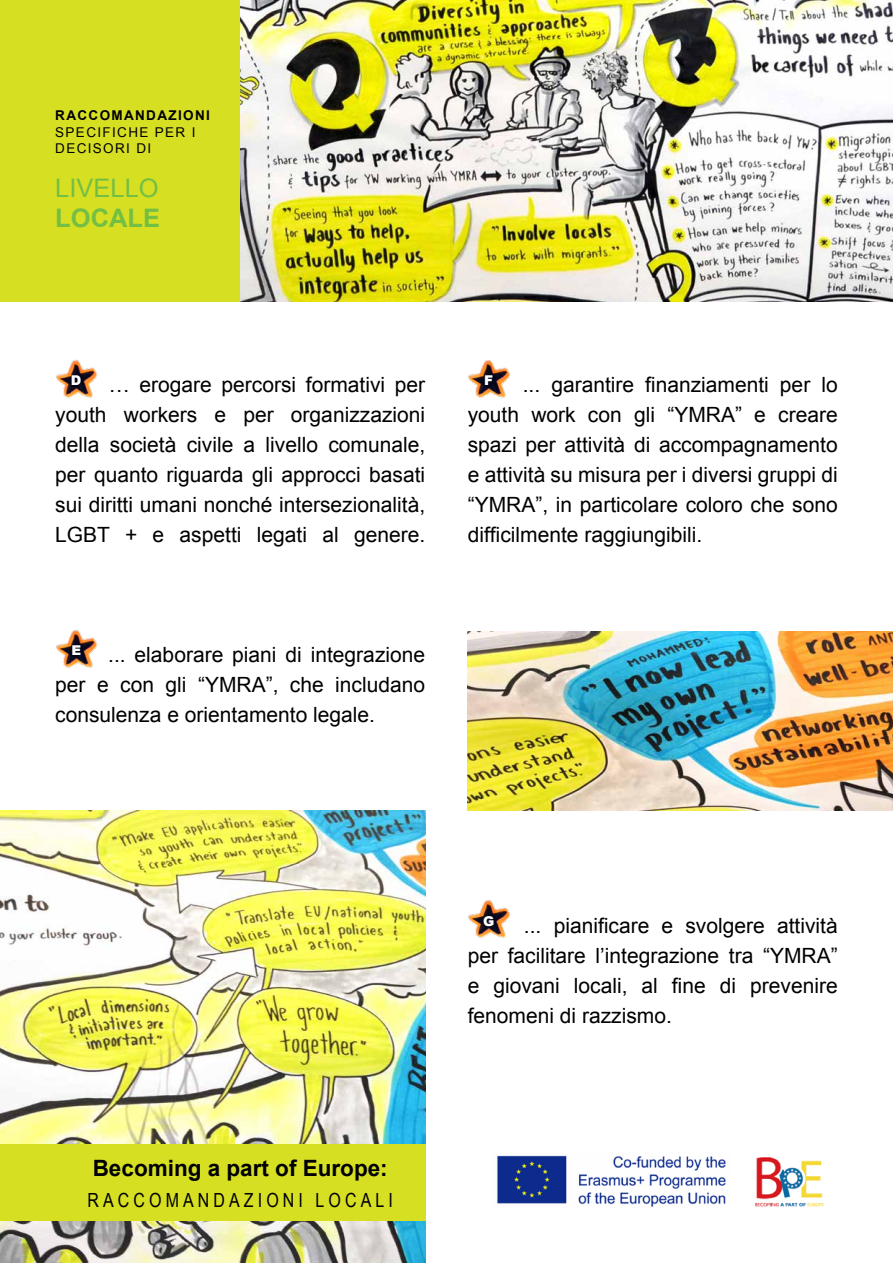
<style>
.page{position:relative;width:893px;height:1263px;background:#fff}
.page>*{position:absolute;margin:0;border:0;box-sizing:border-box;transform-origin:0 0}
.t1{font:25.5px "Arial";color:#72bf44}
.t2{font:700 25.5px "Arial";color:#72bf44}
.t3{font:700 22.5px "Arial";color:#000}
.t4{font:21px/30px "Arial";color:#000;text-align:justify}
.t5{font:19.5px "Arial Narrow";letter-spacing:.21em;color:#000}
.t6{font:13.5px/16.2px "Arial";letter-spacing:.1em;color:#000}
.t7{font:700 13.5px "Arial";letter-spacing:.1em;color:#000}
.t8{font:900 13.5px "Arial";color:#fff}
</style>
<div class="page">
<div style="left:0;top:0;width:240px;height:302px;background:#d7df23"></div>
<img style="left:240px;top:0;width:653px;height:302px">
<img style="left:0;top:810px;width:425px;height:453px">
<img style="left:468px;top:631px;width:425px;height:179px">
<img style="left:755px;top:1157px;width:69px;height:50px">
<img style="left:497px;top:1155px;width:229px;height:52px">
<div style="left:0;top:1144px;width:425px;height:77px;background:#d7df23"></div>
<img style="left:56px;top:360px;width:42px;height:38px">
<img style="left:56px;top:630px;width:42px;height:38px">
<img style="left:468px;top:360px;width:43px;height:38px">
<img style="left:468px;top:900px;width:43px;height:38px">
<p class="t7" style="left:55px;top:107px;width:156px">RACCOMANDAZIONI</p>
<p class="t6" style="left:55px;top:124px;width:142px">SPECIFICHE PER I<br>DECISORI DI</p>
<p class="t1" style="left:55px;top:171px;width:105px">LIVELLO</p>
<p class="t2" style="left:55px;top:201px;width:106px">LOCALE</p>
<p class="t8" style="left:71px;top:371px;width:12px">D</p>
<p class="t4" style="left:55px;top:370px;width:371px;text-indent:54px">… erogare percorsi formativi per youth workers e per organizzazioni della società civile a livello comunale, per quanto riguarda gli approcci basati sui diritti umani nonché intersezionalità, LGBT + e aspetti legati al genere.</p>
<p class="t8" style="left:71px;top:641px;width:11px">E</p>
<p class="t4" style="left:55px;top:640px;width:371px;text-indent:53px">... elaborare piani di integrazione per e con gli “YMRA”, che includano consulenza e orientamento legale.</p>
<p class="t8" style="left:484px;top:371px;width:11px">F</p>
<p class="t4" style="left:468px;top:370px;width:371px;text-indent:55px">... garantire finanziamenti per lo youth work con gli “YMRA” e creare spazi per attività di accompagnamento e attività su misura per i diversi gruppi di “YMRA”, in particolare coloro che sono difficilmente raggiungibili.</p>
<p class="t3" style="left:93px;top:1153px;width:297px">Becoming a part of Europe:</p>
<p class="t5" style="left:88px;top:1186px;width:307px">RACCOMANDAZIONI LOCALI</p>
<p class="t8" style="left:483px;top:911px;width:13px">G</p>
<p class="t4" style="left:468px;top:910px;width:371px;text-indent:56px">... pianificare e svolgere attività per facilitare l’integrazione tra “YMRA” e giovani locali, al fine di prevenire fenomeni di razzismo.</p>
</div>
